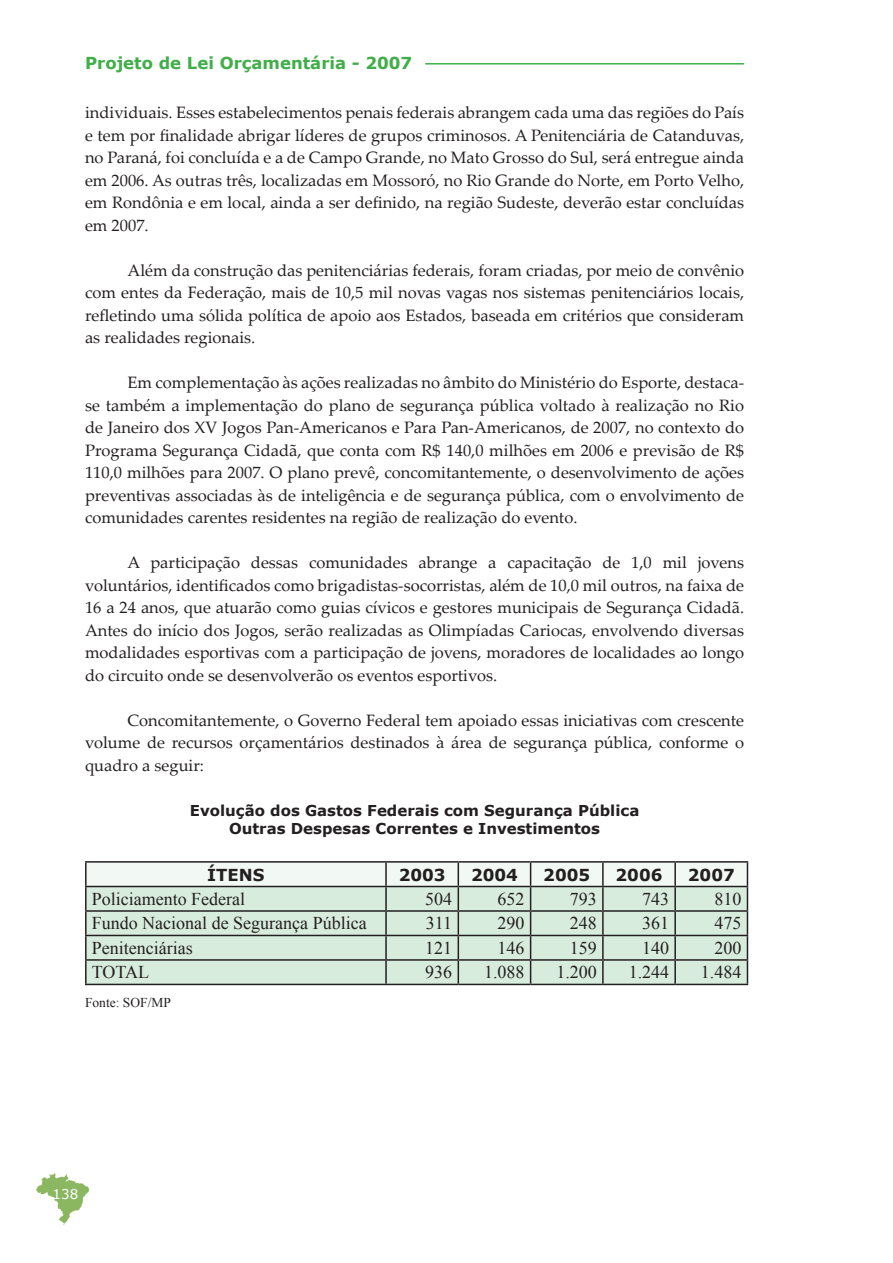
<style>
.page{position:relative;width:893px;height:1263px;background:#fff}
.page>*{position:absolute;margin:0;border:0;box-sizing:border-box;transform-origin:0 0}
.t1{font:18px "Times New Roman";color:#231f20}
.t2{font:16.5px/22.5px "Palatino Linotype";color:#231f20;text-align:justify}
.t3{font:700 16.5px "Verdana";color:#40ae49}
.t4{font:700 16.5px "Verdana";color:#231f20}
.t5{font:700 15px "Verdana";color:#231f20}
.t6{font:13.5px "Times New Roman";color:#231f20}
.t7{font:13.5px "Verdana";color:#fff}
</style>
<div class="page">
<img style="left:37px;top:1173px;width:51px;height:52px">
<hr style="left:425px;top:63px;width:319px;height:2px;background:#40ae49">
<hr style="left:85px;top:861px;width:301px;height:2px;background:#231f20">
<hr style="left:85px;top:863px;width:2px;height:23px;background:#231f20">
<hr style="left:386px;top:861px;width:72px;height:2px;background:#231f20">
<hr style="left:458px;top:861px;width:73px;height:2px;background:#231f20">
<hr style="left:531px;top:861px;width:72px;height:2px;background:#231f20">
<hr style="left:603px;top:861px;width:72px;height:2px;background:#231f20">
<hr style="left:675px;top:861px;width:73px;height:2px;background:#231f20">
<hr style="left:85px;top:886px;width:301px;height:1px;background:#231f20">
<hr style="left:85px;top:887px;width:2px;height:23px;background:#231f20">
<hr style="left:85px;top:910px;width:301px;height:2px;background:#231f20">
<hr style="left:85px;top:912px;width:2px;height:23px;background:#231f20">
<hr style="left:85px;top:935px;width:301px;height:1px;background:#231f20">
<hr style="left:85px;top:936px;width:2px;height:23px;background:#231f20">
<hr style="left:85px;top:959px;width:301px;height:2px;background:#231f20">
<hr style="left:85px;top:961px;width:2px;height:23px;background:#231f20">
<svg style="left:86px;top:862px;width:662px;height:122px"></svg>
<hr style="left:85px;top:984px;width:301px;height:1px;background:#231f20">
<hr style="left:386px;top:984px;width:72px;height:1px;background:#231f20">
<hr style="left:458px;top:984px;width:73px;height:1px;background:#231f20">
<hr style="left:531px;top:984px;width:72px;height:1px;background:#231f20">
<hr style="left:603px;top:984px;width:72px;height:1px;background:#231f20">
<hr style="left:675px;top:984px;width:73px;height:1px;background:#231f20">
<p class="t3" style="left:85px;top:52px;width:329px">Projeto de Lei Orçamentária - 2007</p>
<p class="t2" style="left:85px;top:101px;width:661px">individuais. Esses estabelecimentos penais federais abrangem cada uma das regiões do País e tem por finalidade abrigar líderes de grupos criminosos. A Penitenciária de Catanduvas, no Paraná, foi concluída e a de Campo Grande, no Mato Grosso do Sul, será entregue ainda em 2006. As outras três, localizadas em Mossoró, no Rio Grande do Norte, em Porto Velho, em Rondônia e em local, ainda a ser definido, na região Sudeste, deverão estar concluídas em 2007.</p>
<p class="t2" style="left:85px;top:258px;width:661px;text-indent:43px">Além da construção das penitenciárias federais, foram criadas, por meio de convênio com entes da Federação, mais de 10,5 mil novas vagas nos sistemas penitenciários locais, refletindo uma sólida política de apoio aos Estados, baseada em critérios que consideram as realidades regionais.</p>
<p class="t2" style="left:85px;top:371px;width:661px;text-indent:43px">Em complementação às ações realizadas no âmbito do Ministério do Esporte, destaca&shy;se também a implementação do plano de segurança pública voltado à realização no Rio de Janeiro dos XV Jogos Pan-Americanos e Para Pan-Americanos, de 2007, no contexto do Programa Segurança Cidadã, que conta com R$ 140,0 milhões em 2006 e previsão de R$ 110,0 milhões para 2007. O plano prevê, concomitantemente, o desenvolvimento de ações preventivas associadas às de inteligência e de segurança pública, com o envolvimento de comunidades carentes residentes na região de realização do evento.</p>
<p class="t2" style="left:85px;top:551px;width:661px;text-indent:43px">A participação dessas comunidades abrange a capacitação de 1,0 mil jovens voluntários, identificados como brigadistas-socorristas, além de 10,0 mil outros, na faixa de 16 a 24 anos, que atuarão como guias cívicos e gestores municipais de Segurança Cidadã.<br>Antes do início dos Jogos, serão realizadas as Olimpíadas Cariocas, envolvendo diversas modalidades esportivas com a participação de jovens, moradores de localidades ao longo do circuito onde se desenvolverão os eventos esportivos.</p>
<p class="t2" style="left:85px;top:708px;width:661px;text-indent:43px">Concomitantemente, o Governo Federal tem apoiado essas iniciativas com crescente volume de recursos orçamentários destinados à área de segurança pública, conforme o quadro a seguir:</p>
<p class="t5" style="left:190px;top:801px;width:451px">Evolução dos Gastos Federais com Segurança Pública</p>
<p class="t5" style="left:229px;top:819px;width:373px">Outras Despesas Correntes e Investimentos</p>
<p class="t4" style="left:207px;top:864px;width:59px">ÍTENS</p>
<p class="t4" style="left:399px;top:864px;width:48px">2003</p>
<p class="t4" style="left:471px;top:864px;width:48px">2004</p>
<p class="t4" style="left:543px;top:864px;width:48px">2005</p>
<p class="t4" style="left:616px;top:864px;width:48px">2006</p>
<p class="t4" style="left:688px;top:864px;width:48px">2007</p>
<p class="t1" style="left:92px;top:887px;width:155px">Policiamento Federal</p>
<p class="t1" style="left:425px;top:887px;width:28px">504</p>
<p class="t1" style="left:498px;top:887px;width:28px">652</p>
<p class="t1" style="left:570px;top:887px;width:28px">793</p>
<p class="t1" style="left:642px;top:887px;width:28px">743</p>
<p class="t1" style="left:714px;top:887px;width:28px">810</p>
<p class="t1" style="left:92px;top:911px;width:276px">Fundo Nacional de Segurança Pública</p>
<p class="t1" style="left:426px;top:911px;width:28px">311</p>
<p class="t1" style="left:498px;top:911px;width:28px">290</p>
<p class="t1" style="left:570px;top:911px;width:28px">248</p>
<p class="t1" style="left:642px;top:911px;width:28px">361</p>
<p class="t1" style="left:714px;top:911px;width:28px">475</p>
<p class="t1" style="left:92px;top:936px;width:102px">Penitenciárias</p>
<p class="t1" style="left:425px;top:936px;width:28px">121</p>
<p class="t1" style="left:498px;top:936px;width:28px">146</p>
<p class="t1" style="left:570px;top:936px;width:28px">159</p>
<p class="t1" style="left:642px;top:936px;width:28px">140</p>
<p class="t1" style="left:714px;top:936px;width:28px">200</p>
<p class="t1" style="left:92px;top:960px;width:59px">TOTAL</p>
<p class="t1" style="left:425px;top:960px;width:28px">936</p>
<p class="t1" style="left:484px;top:960px;width:42px">1.088</p>
<p class="t1" style="left:556px;top:960px;width:42px">1.200</p>
<p class="t1" style="left:629px;top:960px;width:42px">1.244</p>
<p class="t1" style="left:701px;top:960px;width:42px">1.484</p>
<p class="t6" style="left:85px;top:993px;width:87px">Fonte: SOF/MP</p>
<p class="t7" style="left:53px;top:1185px;width:27px">138</p>
</div>
